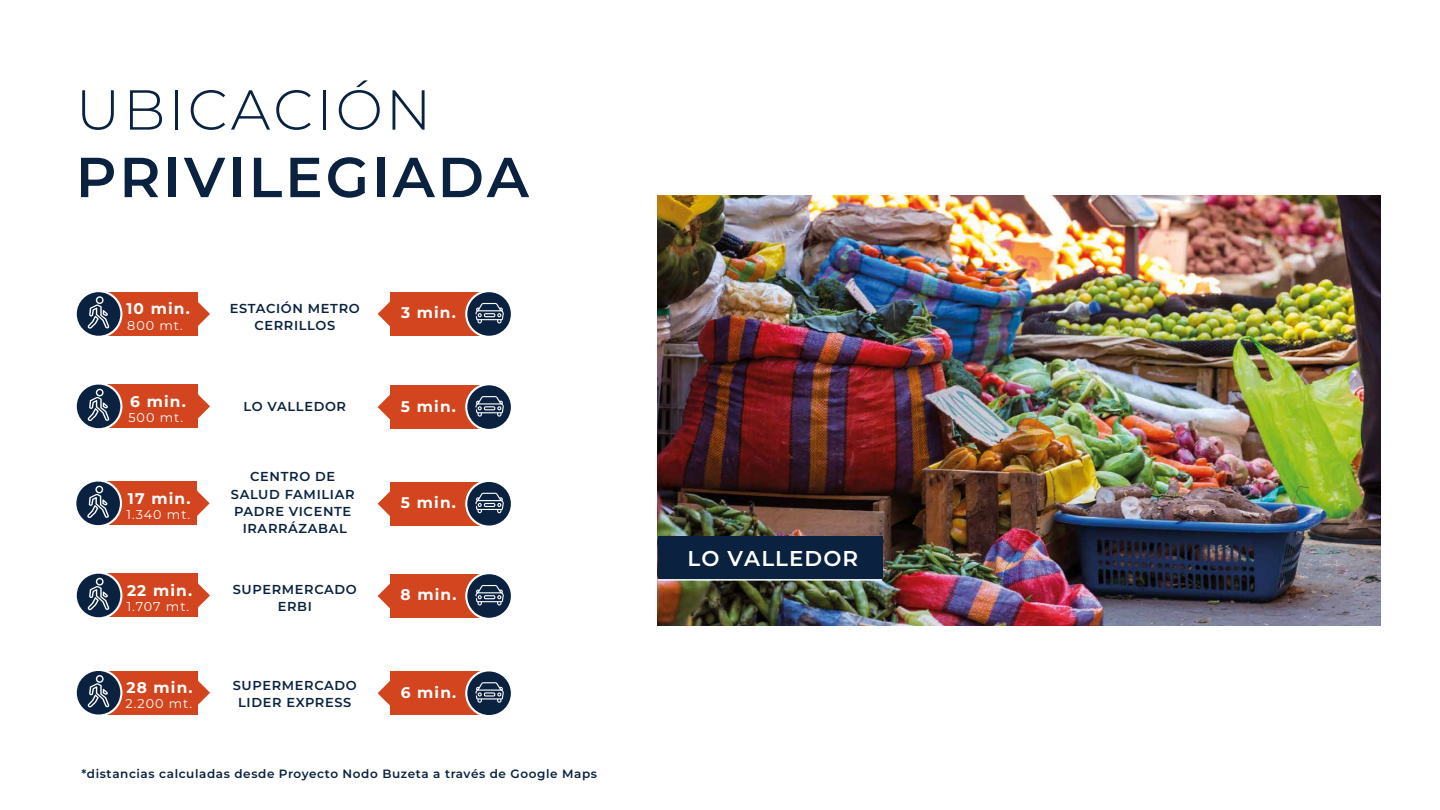
<style>
.page{position:relative;width:1440px;height:810px;background:#fff}
.page>*{position:absolute;margin:0;border:0;box-sizing:border-box;transform-origin:0 0}
.t1{font:600 56.25px "Montserrat";letter-spacing:.05em;color:#0a2240}
.t2{font:300 56.25px "Montserrat";letter-spacing:.05em;color:#0a2240}
.t3{font:600 21.45px "Montserrat";letter-spacing:.05em;color:#fff}
.t4{font:700 15.45px "Montserrat";letter-spacing:.075em;color:#fff}
.t5{font:600 12.98px/17.2px "Montserrat";letter-spacing:.05em;color:#0a2240;text-align:center}
.t6{font:12.67px "Montserrat";letter-spacing:.075em;color:#fff}
.t7{font:600 12px "Montserrat";letter-spacing:.05em;color:#0a2240}
</style>
<div class="page">
<div style="left:107px;top:292px;width:91px;height:44px;background:#d2451e"></div>
<svg style="left:198px;top:302px;width:12px;height:24px"></svg>
<svg style="left:75px;top:290px;width:47px;height:48px"></svg>
<div style="left:77px;top:292px;width:43px;height:44px;background:#0a2240;border-radius:50%"></div>
<svg style="left:87px;top:296px;width:22px;height:33px"></svg>
<div style="left:390px;top:292px;width:91px;height:44px;background:#d2451e"></div>
<svg style="left:378px;top:301px;width:12px;height:26px"></svg>
<svg style="left:465px;top:290px;width:48px;height:48px"></svg>
<div style="left:467px;top:292px;width:44px;height:44px;background:#0a2240;border-radius:50%"></div>
<div style="left:107px;top:671px;width:91px;height:44px;background:#d2451e"></div>
<svg style="left:198px;top:681px;width:12px;height:24px"></svg>
<svg style="left:75px;top:669px;width:47px;height:48px"></svg>
<div style="left:77px;top:671px;width:43px;height:44px;background:#0a2240;border-radius:50%"></div>
<svg style="left:87px;top:675px;width:22px;height:32px"></svg>
<div style="left:107px;top:385px;width:91px;height:43px;background:#d2451e"></div>
<svg style="left:198px;top:394px;width:12px;height:25px"></svg>
<svg style="left:75px;top:383px;width:47px;height:47px"></svg>
<div style="left:77px;top:385px;width:43px;height:43px;background:#0a2240;border-radius:50%"></div>
<svg style="left:87px;top:389px;width:22px;height:32px"></svg>
<div style="left:107px;top:574px;width:91px;height:43px;background:#d2451e"></div>
<svg style="left:198px;top:583px;width:12px;height:25px"></svg>
<svg style="left:75px;top:572px;width:47px;height:47px"></svg>
<div style="left:77px;top:574px;width:43px;height:43px;background:#0a2240;border-radius:50%"></div>
<svg style="left:87px;top:578px;width:22px;height:32px"></svg>
<div style="left:107px;top:482px;width:90px;height:43px;background:#d2451e"></div>
<svg style="left:197px;top:491px;width:13px;height:25px"></svg>
<svg style="left:74px;top:479px;width:48px;height:48px"></svg>
<div style="left:76px;top:482px;width:44px;height:43px;background:#0a2240;border-radius:50%"></div>
<svg style="left:87px;top:486px;width:22px;height:32px"></svg>
<img style="left:658px;top:196px;width:723px;height:430px">
<div style="left:658px;top:537px;width:224px;height:43px;background:#0a2240"></div>
<hr style="left:658px;top:579px;width:224px;height:2px;background:#fff">
<svg style="left:475px;top:303px;width:29px;height:21px"></svg>
<div style="left:390px;top:385px;width:91px;height:44px;background:#d2451e"></div>
<svg style="left:378px;top:395px;width:12px;height:25px"></svg>
<svg style="left:465px;top:383px;width:48px;height:48px"></svg>
<div style="left:467px;top:385px;width:44px;height:44px;background:#0a2240;border-radius:50%"></div>
<svg style="left:475px;top:396px;width:29px;height:21px"></svg>
<div style="left:390px;top:482px;width:91px;height:44px;background:#d2451e"></div>
<svg style="left:378px;top:491px;width:12px;height:25px"></svg>
<svg style="left:465px;top:480px;width:48px;height:48px"></svg>
<div style="left:467px;top:482px;width:44px;height:44px;background:#0a2240;border-radius:50%"></div>
<svg style="left:475px;top:493px;width:29px;height:20px"></svg>
<div style="left:390px;top:574px;width:91px;height:44px;background:#d2451e"></div>
<svg style="left:378px;top:583px;width:12px;height:26px"></svg>
<svg style="left:465px;top:572px;width:48px;height:48px"></svg>
<div style="left:467px;top:574px;width:44px;height:44px;background:#0a2240;border-radius:50%"></div>
<svg style="left:475px;top:585px;width:29px;height:21px"></svg>
<div style="left:390px;top:671px;width:91px;height:44px;background:#d2451e"></div>
<svg style="left:378px;top:681px;width:12px;height:25px"></svg>
<svg style="left:465px;top:669px;width:48px;height:48px"></svg>
<div style="left:467px;top:671px;width:44px;height:44px;background:#0a2240;border-radius:50%"></div>
<svg style="left:475px;top:682px;width:29px;height:21px"></svg>
<h1 class="t2" style="left:76px;top:72px;width:357px">UBICACIÓN</h1>
<h1 class="t1" style="left:76px;top:140px;width:455px">PRIVILEGIADA</h1>
<p class="t4" style="left:126px;top:298px;width:65px">10 min.</p>
<p class="t6" style="left:127px;top:317px;width:57px">800 mt.</p>
<p class="t5" style="left:230px;top:299px;width:131px">ESTACIÓN METRO<br>CERRILLOS</p>
<p class="t4" style="left:401px;top:303px;width:56px">3 min.</p>
<p class="t4" style="left:130px;top:391px;width:57px">6 min.</p>
<p class="t5" style="left:244px;top:398px;width:104px">LO VALLEDOR</p>
<p class="t6" style="left:129px;top:409px;width:56px">500 mt.</p>
<p class="t4" style="left:401px;top:396px;width:56px">5 min.</p>
<p class="t4" style="left:128px;top:488px;width:64px">17 min.</p>
<p class="t6" style="left:126px;top:506px;width:65px">1.340 mt.</p>
<p class="t5" style="left:231px;top:468px;width:125px">CENTRO DE<br>SALUD FAMILIAR<br>PADRE VICENTE<br>IRARRÁZABAL</p>
<p class="t4" style="left:401px;top:492px;width:56px">5 min.</p>
<p class="t4" style="left:127px;top:580px;width:67px">22 min.</p>
<p class="t6" style="left:127px;top:598px;width:64px">1.707 mt.</p>
<p class="t5" style="left:233px;top:580px;width:126px">SUPERMERCADO<br>ERBI</p>
<p class="t4" style="left:400px;top:585px;width:57px">8 min.</p>
<p class="t4" style="left:127px;top:677px;width:68px">28 min.</p>
<p class="t6" style="left:125px;top:695px;width:68px">2.200 mt.</p>
<p class="t5" style="left:233px;top:676px;width:126px">SUPERMERCADO<br>LIDER EXPRESS</p>
<p class="t4" style="left:401px;top:682px;width:57px">6 min.</p>
<p class="t7" style="left:82px;top:765px;width:517px">*distancias calculadas desde Proyecto Nodo Buzeta a través de Google Maps</p>
<h2 class="t3" style="left:688px;top:544px;width:172px">LO VALLEDOR</h2>
</div>
